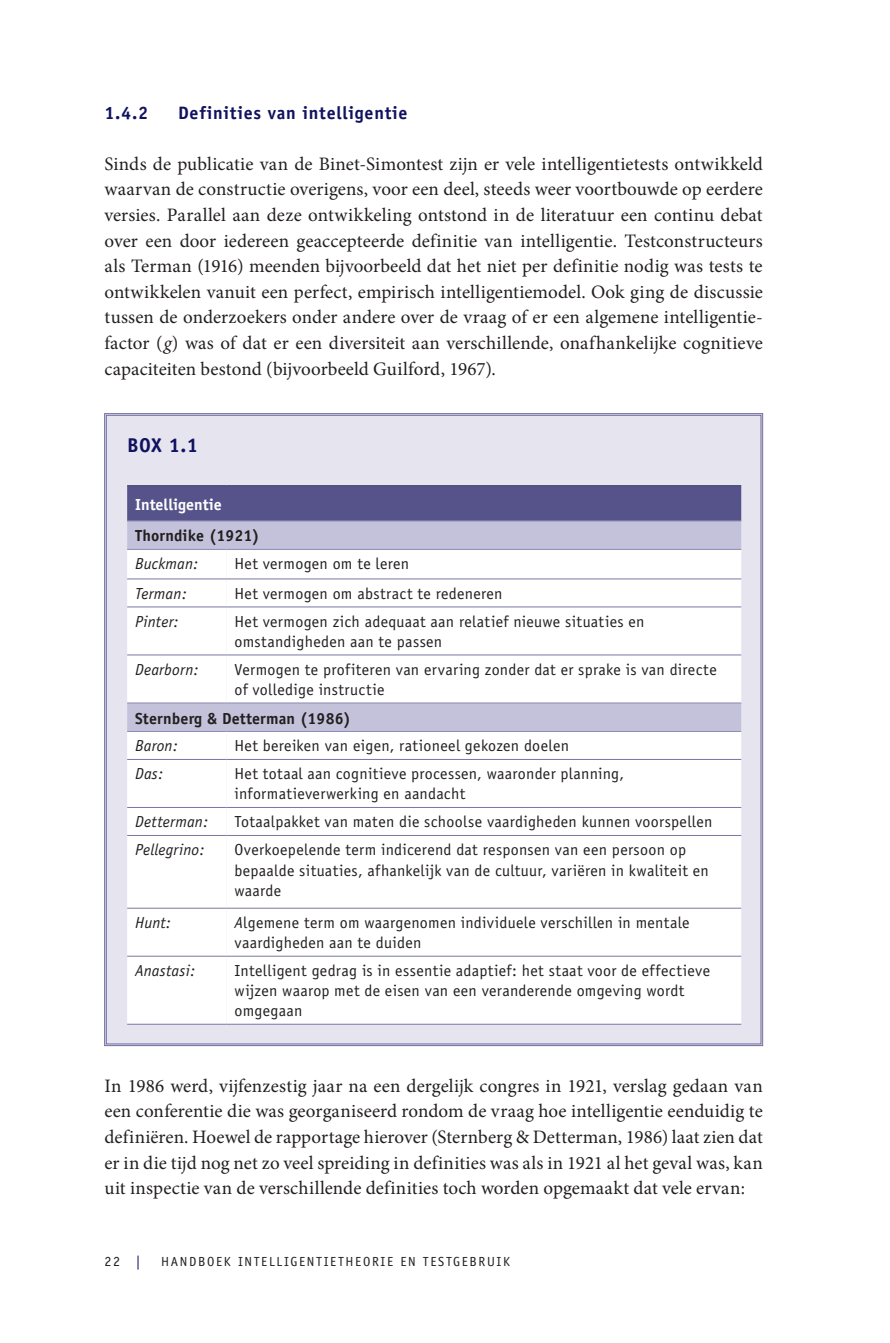
<style>
.page{position:relative;width:890px;height:1343px;background:#fff}
.page>*{position:absolute;margin:0;border:0;box-sizing:border-box;transform-origin:0 0}
.t1{font:700 20px "Officina Sans";color:#11125f}
.t2{font:19px/25.6px "Minion Pro";letter-spacing:.005em;color:#231f20;text-align:justify}
.t3{font:700 18px "Officina Sans";letter-spacing:.04em;color:#11125f}
.t4{font:16px/20px "Officina Sans";letter-spacing:.015em;color:#231f20}
.t5{font:italic 16px "Officina Sans";letter-spacing:.01em;color:#231f20}
.t6{font:700 16px "Officina Sans";letter-spacing:.01em;color:#231f20}
.t7{font:700 16px "Officina Sans";color:#fff}
.t8{font:14px "Officina Sans";color:#231f20}
.t9{font:13.2px "Officina Sans";letter-spacing:.125em;color:#231f20}
.s1{font-style:italic}
</style>
<div class="page">
<svg style="left:137px;top:1255px;width:2px;height:14px"></svg>
<svg style="left:104px;top:413px;width:658px;height:633px"></svg>
<div style="left:127px;top:486px;width:613px;height:34px;background:#55538a"></div>
<div style="left:127px;top:521px;width:613px;height:28px;background:#c4c2da"></div>
<svg style="left:127px;top:550px;width:99px;height:473px"></svg>
<svg style="left:226px;top:550px;width:514px;height:473px"></svg>
<hr style="left:127px;top:578px;width:99px;height:1px;background:#7776a5">
<hr style="left:226px;top:578px;width:514px;height:1px;background:#7776a5">
<hr style="left:127px;top:606px;width:99px;height:1px;background:#7776a5">
<hr style="left:226px;top:606px;width:514px;height:1px;background:#7776a5">
<hr style="left:127px;top:654px;width:99px;height:1px;background:#7776a5">
<hr style="left:226px;top:654px;width:514px;height:1px;background:#7776a5">
<hr style="left:127px;top:759px;width:99px;height:1px;background:#7776a5">
<hr style="left:226px;top:759px;width:514px;height:1px;background:#7776a5">
<hr style="left:127px;top:807px;width:99px;height:1px;background:#7776a5">
<hr style="left:226px;top:807px;width:514px;height:1px;background:#7776a5">
<hr style="left:127px;top:835px;width:99px;height:1px;background:#7776a5">
<hr style="left:226px;top:835px;width:514px;height:1px;background:#7776a5">
<hr style="left:127px;top:907px;width:99px;height:1px;background:#7776a5">
<hr style="left:226px;top:907px;width:514px;height:1px;background:#7776a5">
<hr style="left:127px;top:955px;width:99px;height:1px;background:#7776a5">
<hr style="left:226px;top:955px;width:514px;height:1px;background:#7776a5">
<hr style="left:127px;top:1023px;width:99px;height:1px;background:#7776a5">
<hr style="left:226px;top:1023px;width:514px;height:1px;background:#7776a5">
<hr style="left:127px;top:485px;width:99px;height:1px;background:#403d7a">
<hr style="left:226px;top:485px;width:514px;height:1px;background:#403d7a">
<hr style="left:127px;top:520px;width:99px;height:1px;background:#8c8bb4">
<hr style="left:226px;top:520px;width:514px;height:1px;background:#8c8bb4">
<hr style="left:127px;top:549px;width:99px;height:1px;background:#8c8bb4">
<hr style="left:226px;top:549px;width:514px;height:1px;background:#8c8bb4">
<hr style="left:127px;top:702px;width:99px;height:1px;background:#8c8bb4">
<hr style="left:226px;top:702px;width:514px;height:1px;background:#8c8bb4">
<hr style="left:127px;top:731px;width:99px;height:1px;background:#8c8bb4">
<hr style="left:226px;top:731px;width:514px;height:1px;background:#8c8bb4">
<p class="t3" style="left:104px;top:101px;width:45px">1.4.2</p>
<p class="t3" style="left:178px;top:101px;width:231px">Definities van intelligentie</p>
<p class="t2" style="left:104px;top:151px;width:659px">Sinds de publicatie van de Binet-Simontest zijn er vele intelligentietests ontwikkeld waarvan de constructie overigens, voor een deel, steeds weer voortbouwde op eerdere versies. Parallel aan deze ontwikkeling ontstond in de literatuur een continu debat over een door iedereen geaccepteerde definitie van intelligentie. Testconstructeurs als Terman (1916) meenden bijvoorbeeld dat het niet per definitie nodig was tests te ontwikkelen vanuit een perfect, empirisch intelligentiemodel. Ook ging de discussie tussen de onderzoekers onder andere over de vraag of er een algemene intelligentie&shy;factor (<span class="s1">g</span>) was of dat er een diversiteit aan verschillende, onafhankelijke cognitieve capaciteiten bestond (bijvoorbeeld Guilford, 1967).</p>
<p class="t1" style="left:127px;top:432px;width:72px">BOX 1.1</p>
<p class="t7" style="left:135px;top:494px;width:88px">Intelligentie</p>
<p class="t6" style="left:135px;top:526px;width:126px">Thorndike (1921)</p>
<p class="t5" style="left:135px;top:555px;width:65px">Buckman:</p>
<p class="t4" style="left:234px;top:554px;width:176px">Het vermogen om te leren</p>
<p class="t5" style="left:135px;top:584px;width:53px">Terman:</p>
<p class="t4" style="left:234px;top:583px;width:269px">Het vermogen om abstract te redeneren</p>
<p class="t5" style="left:135px;top:612px;width:45px">Pinter:</p>
<p class="t4" style="left:234px;top:611px;width:411px">Het vermogen zich adequaat aan relatief nieuwe situaties en omstandigheden aan te passen</p>
<p class="t5" style="left:135px;top:660px;width:65px">Dearborn:</p>
<p class="t4" style="left:234px;top:659px;width:483px">Vermogen te profiteren van ervaring zonder dat er sprake is van directe of volledige instructie</p>
<p class="t6" style="left:135px;top:708px;width:217px">Sternberg &amp; Detterman (1986)</p>
<p class="t5" style="left:135px;top:737px;width:44px">Baron:</p>
<p class="t4" style="left:234px;top:736px;width:336px">Het bereiken van eigen, rationeel gekozen doelen</p>
<p class="t5" style="left:135px;top:765px;width:29px">Das:</p>
<p class="t4" style="left:234px;top:764px;width:391px">Het totaal aan cognitieve processen, waaronder planning, informatieverwerking en aandacht</p>
<p class="t5" style="left:135px;top:813px;width:74px">Detterman:</p>
<p class="t4" style="left:234px;top:812px;width:479px">Totaalpakket van maten die schoolse vaardigheden kunnen voorspellen</p>
<p class="t5" style="left:135px;top:841px;width:71px">Pellegrino:</p>
<p class="t4" style="left:234px;top:840px;width:475px">Overkoepelende term indicerend dat responsen van een persoon op bepaalde situaties, afhankelijk van de cultuur, variëren in kwaliteit en waarde</p>
<p class="t5" style="left:135px;top:913px;width:37px">Hunt:</p>
<p class="t4" style="left:234px;top:913px;width:456px"><span class="s1">A</span>lgemene term om waargenomen individuele verschillen in mentale vaardigheden aan te duiden</p>
<p class="t5" style="left:135px;top:961px;width:61px">Anastasi:</p>
<p class="t4" style="left:234px;top:961px;width:477px">Intelligent gedrag is in essentie adaptief: het staat voor de effectieve wijzen waarop met de eisen van een veranderende omgeving wordt omgegaan</p>
<p class="t2" style="left:104px;top:1073px;width:659px">In 1986 werd, vijfenzestig jaar na een dergelijk congres in 1921, verslag gedaan van een conferentie die was georganiseerd rondom de vraag hoe intelligentie eenduidig te definiëren. Hoewel de rapportage hierover (Sternberg &amp; Detterman, 1986) laat zien dat er in die tijd nog net zo veel spreiding in definities was als in 1921 al het geval was, kan uit inspectie van de verschillende definities toch worden opgemaakt dat vele ervan:</p>
<p class="t8" style="left:104px;top:1253px;width:17px">22</p>
<p class="t9" style="left:161px;top:1253px;width:350px">handboek intelligentietheorie en testgebruik</p>
</div>
